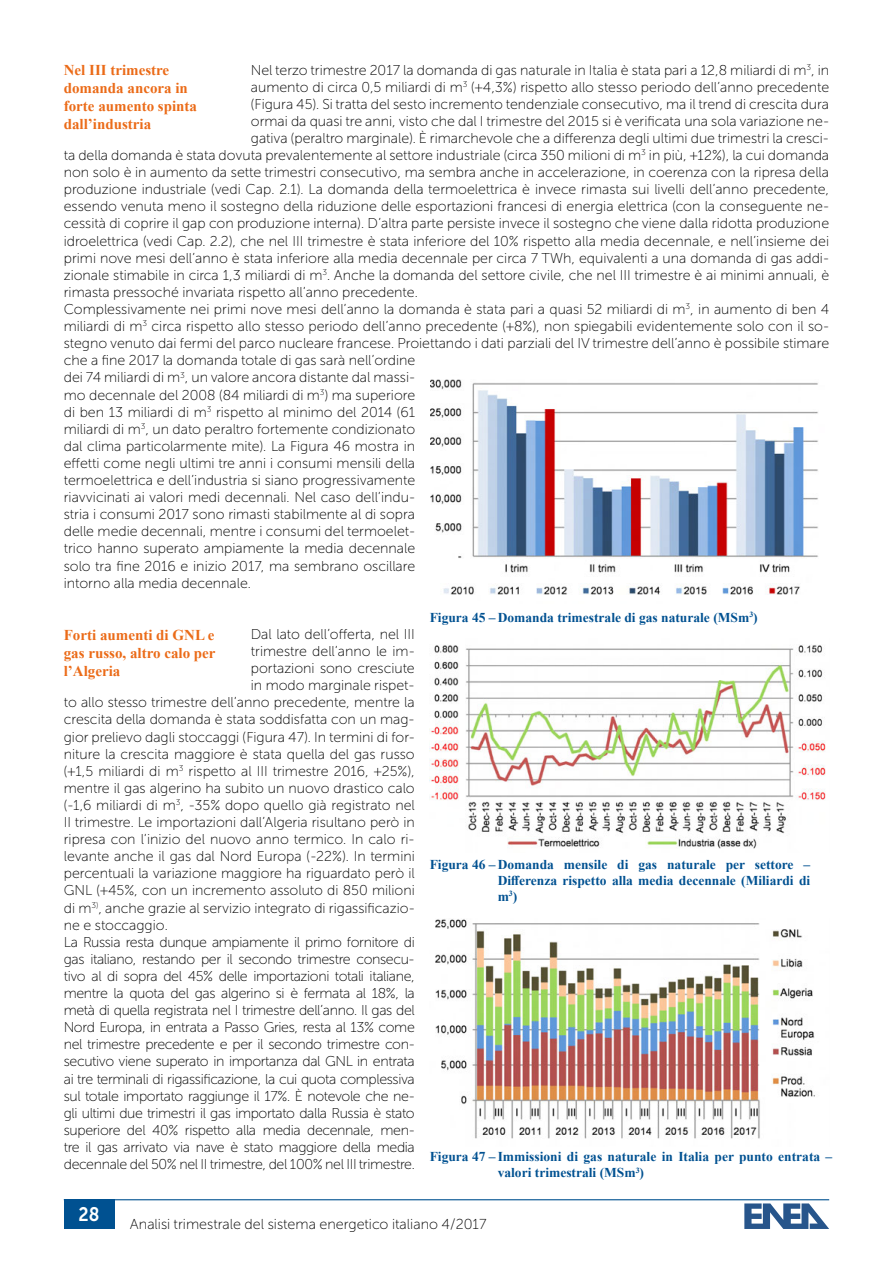
<style>
.page{position:relative;width:893px;height:1263px;background:#fff}
.page>*{position:absolute;margin:0;border:0;box-sizing:border-box;transform-origin:0 0}
.t1{font:19.5px "Museo Sans Cyrl 700";color:#fff;scale:.9 1}
.t2{font:700 15px/18px "Times New Roman";color:#eb6b18}
.t3{font:14.4px "Museo Sans Cyrl 100";color:#000}
.t4{font:14.25px "Museo Sans Cyrl 100";color:#000}
.t5{font:14.25px "Museo Sans Cyrl 100";letter-spacing:-.025em;color:#000}
.t6{font:700 13.5px/16.2px "Times New Roman";color:#005191;text-align:justify}
</style>
<div class="page">
<div style="left:64px;top:1199px;width:50px;height:30px;background:#005191"></div>
<hr style="left:64px;top:1199px;width:765px;height:1px;background:#005191">
<svg style="left:744px;top:1203px;width:85px;height:26px"></svg>
<img style="left:430px;top:379px;width:388px;height:216px">
<img style="left:430px;top:645px;width:396px;height:204px">
<img style="left:435px;top:919px;width:380px;height:220px">
<p class="t4" style="left:251px;top:62px;width:580px">Nel terzo trimestre 2017 la domanda di gas naturale in Italia è stata pari a 12,8 miliardi di m<sup>3</sup>, in</p>
<p class="t4" style="left:251px;top:79px;width:580px">aumento di circa 0,5 miliardi di m<sup>3</sup> (+4,3%) rispetto allo stesso periodo dell’anno precedente</p>
<p class="t4" style="left:251px;top:96px;width:580px">(Figura 45). Si tratta del sesto incremento tendenziale consecutivo, ma il trend di crescita dura</p>
<p class="t4" style="left:251px;top:113px;width:580px">ormai da quasi tre anni, visto che dal I trimestre del 2015 si è verificata una sola variazione ne-</p>
<p class="t4" style="left:251px;top:131px;width:580px">gativa (peraltro marginale). È rimarchevole che a differenza degli ultimi due trimestri la cresci-</p>
<p class="t4" style="left:64px;top:148px;width:767px">ta della domanda è stata dovuta prevalentemente al settore industriale (circa 350 milioni di m<sup>3</sup> in più, +12%), la cui domanda</p>
<p class="t4" style="left:64px;top:165px;width:767px">non solo è in aumento da sette trimestri consecutivo, ma sembra anche in accelerazione, in coerenza con la ripresa della</p>
<p class="t4" style="left:64px;top:182px;width:767px">produzione industriale (vedi Cap. 2.1). La domanda della termoelettrica è invece rimasta sui livelli dell’anno precedente,</p>
<p class="t4" style="left:64px;top:199px;width:767px">essendo venuta meno il sostegno della riduzione delle esportazioni francesi di energia elettrica (con la conseguente ne-</p>
<p class="t4" style="left:64px;top:216px;width:767px">cessità di coprire il gap con produzione interna). D’altra parte persiste invece il sostegno che viene dalla ridotta produzione</p>
<p class="t4" style="left:64px;top:233px;width:767px">idroelettrica (vedi Cap. 2.2), che nel III trimestre è stata inferiore del 10% rispetto alla media decennale, e nell’insieme dei</p>
<p class="t4" style="left:64px;top:250px;width:767px">primi nove mesi dell’anno è stata inferiore alla media decennale per circa 7 TWh, equivalenti a una domanda di gas addi-</p>
<p class="t4" style="left:64px;top:267px;width:767px">zionale stimabile in circa 1,3 miliardi di m<sup>3</sup>. Anche la domanda del settore civile, che nel III trimestre è ai minimi annuali, è</p>
<p class="t4" style="left:64px;top:284px;width:355px">rimasta pressoché invariata rispetto all’anno precedente.</p>
<p class="t4" style="left:64px;top:302px;width:767px">Complessivamente nei primi nove mesi dell’anno la domanda è stata pari a quasi 52 miliardi di m<sup>3</sup>, in aumento di ben 4</p>
<p class="t4" style="left:64px;top:319px;width:767px">miliardi di m<sup>3</sup> circa rispetto allo stesso periodo dell’anno precedente (+8%), non spiegabili evidentemente solo con il so-</p>
<p class="t4" style="left:64px;top:336px;width:767px">stegno venuto dai fermi del parco nucleare francese. Proiettando i dati parziali del IV trimestre dell’anno è possibile stimare</p>
<p class="t4" style="left:64px;top:353px;width:353px">che a fine 2017 la domanda totale di gas sarà nell’ordine</p>
<p class="t4" style="left:64px;top:370px;width:353px">dei 74 miliardi di m<sup>3</sup>, un valore ancora distante dal massi-</p>
<p class="t4" style="left:64px;top:387px;width:353px">mo decennale del 2008 (84 miliardi di m<sup>3</sup>) ma superiore</p>
<p class="t4" style="left:64px;top:404px;width:353px">di ben 13 miliardi di m<sup>3</sup> rispetto al minimo del 2014 (61</p>
<p class="t4" style="left:64px;top:421px;width:353px">miliardi di m<sup>3</sup>, un dato peraltro fortemente condizionato</p>
<p class="t4" style="left:64px;top:438px;width:353px">dal clima particolarmente mite). La Figura 46 mostra in</p>
<p class="t4" style="left:64px;top:455px;width:353px">effetti come negli ultimi tre anni i consumi mensili della</p>
<p class="t4" style="left:64px;top:473px;width:353px">termoelettrica e dell’industria si siano progressivamente</p>
<p class="t4" style="left:64px;top:490px;width:353px">riavvicinati ai valori medi decennali. Nel caso dell’indu-</p>
<p class="t4" style="left:64px;top:507px;width:353px">stria i consumi 2017 sono rimasti stabilmente al di sopra</p>
<p class="t4" style="left:64px;top:524px;width:353px">delle medie decennali, mentre i consumi del termoelet-</p>
<p class="t4" style="left:64px;top:541px;width:353px">trico hanno superato ampiamente la media decennale</p>
<p class="t4" style="left:64px;top:558px;width:353px">solo tra fine 2016 e inizio 2017, ma sembrano oscillare</p>
<p class="t4" style="left:64px;top:575px;width:189px">intorno alla media decennale.</p>
<p class="t2" style="left:64px;top:60px;width:135px">Nel III trimestre domanda ancora in forte aumento spinta dall’industria</p>
<p class="t4" style="left:251px;top:626px;width:165px">Dal lato dell’offerta, nel III</p>
<p class="t4" style="left:251px;top:644px;width:165px">trimestre dell’anno le im-</p>
<p class="t4" style="left:251px;top:661px;width:165px">portazioni sono cresciute</p>
<p class="t4" style="left:251px;top:678px;width:165px">in modo marginale rispet-</p>
<p class="t4" style="left:64px;top:695px;width:352px">to allo stesso trimestre dell’anno precedente, mentre la</p>
<p class="t4" style="left:64px;top:712px;width:352px">crescita della domanda è stata soddisfatta con un mag-</p>
<p class="t4" style="left:64px;top:729px;width:353px">gior prelievo dagli stoccaggi (Figura 47). In termini di for-</p>
<p class="t4" style="left:64px;top:746px;width:352px">niture la crescita maggiore è stata quella del gas russo</p>
<p class="t4" style="left:64px;top:763px;width:352px">(+1,5 miliardi di m<sup>3</sup> rispetto al III trimestre 2016, +25%),</p>
<p class="t4" style="left:64px;top:780px;width:352px">mentre il gas algerino ha subito un nuovo drastico calo</p>
<p class="t4" style="left:64px;top:797px;width:352px">(-1,6 miliardi di m<sup>3</sup>, -35% dopo quello già registrato nel</p>
<p class="t4" style="left:64px;top:815px;width:352px">II trimestre. Le importazioni dall’Algeria risultano però in</p>
<p class="t4" style="left:64px;top:832px;width:352px">ripresa con l’inizio del nuovo anno termico. In calo ri-</p>
<p class="t4" style="left:64px;top:849px;width:353px">levante anche il gas dal Nord Europa (-22%). In termini</p>
<p class="t4" style="left:64px;top:866px;width:352px">percentuali la variazione maggiore ha riguardato però il</p>
<p class="t4" style="left:64px;top:883px;width:353px">GNL (+45%, con un incremento assoluto di 850 milioni</p>
<p class="t4" style="left:64px;top:900px;width:353px">di m<sup>3)</sup>, anche grazie al servizio integrato di rigassificazio-</p>
<p class="t4" style="left:64px;top:917px;width:105px">ne e stoccaggio.</p>
<p class="t5" style="left:64px;top:934px;width:353px">La Russia resta dunque ampiamente il primo fornitore di</p>
<p class="t5" style="left:64px;top:951px;width:352px">gas italiano, restando per il secondo trimestre consecu-</p>
<p class="t5" style="left:64px;top:968px;width:352px">tivo al di sopra del 45% delle importazioni totali italiane,</p>
<p class="t5" style="left:64px;top:986px;width:353px">mentre la quota del gas algerino si è fermata al 18%, la</p>
<p class="t5" style="left:64px;top:1003px;width:352px">metà di quella registrata nel I trimestre dell’anno. Il gas del</p>
<p class="t5" style="left:64px;top:1020px;width:353px">Nord Europa, in entrata a Passo Gries, resta al 13% come</p>
<p class="t5" style="left:64px;top:1037px;width:353px">nel trimestre precedente e per il secondo trimestre con-</p>
<p class="t5" style="left:64px;top:1054px;width:352px">secutivo viene superato in importanza dal GNL in entrata</p>
<p class="t5" style="left:64px;top:1071px;width:353px">ai tre terminali di rigassificazione, la cui quota complessiva</p>
<p class="t5" style="left:64px;top:1088px;width:353px">sul totale importato raggiunge il 17%. È notevole che ne-</p>
<p class="t5" style="left:64px;top:1105px;width:352px">gli ultimi due trimestri il gas importato dalla Russia è stato</p>
<p class="t5" style="left:64px;top:1122px;width:353px">superiore del 40% rispetto alla media decennale, men-</p>
<p class="t5" style="left:64px;top:1139px;width:353px">tre il gas arrivato via nave è stato maggiore della media</p>
<p class="t5" style="left:64px;top:1157px;width:353px">decennale del 50% nel II trimestre, del 100% nel III trimestre.</p>
<p class="t2" style="left:64px;top:625px;width:153px;text-align:justify">Forti aumenti di GNL e gas russo, altro calo per l’Algeria</p>
<p class="t6" style="left:430px;top:609px;width:330px">Figura 45 – Domanda trimestrale di gas naturale (MSm<sup>3</sup>)</p>
<p class="t6" style="left:498px;top:855px;width:314px;text-indent:-68px">Figura 46 – Domanda mensile di gas naturale per settore – Differenza rispetto alla media decennale (Miliardi di m<sup>3</sup>)</p>
<p class="t6" style="left:498px;top:1148px;width:336px;text-indent:-68px">Figura 47 – Immissioni di gas naturale in Italia per punto entrata – valori trimestrali (MSm<sup>3</sup>)</p>
<h1 class="t1" style="left:79px;top:1204px;width:25px">28</h1>
<p class="t3" style="left:130px;top:1216px;width:358px">Analisi trimestrale del sistema energetico italiano 4/2017</p>
</div>
